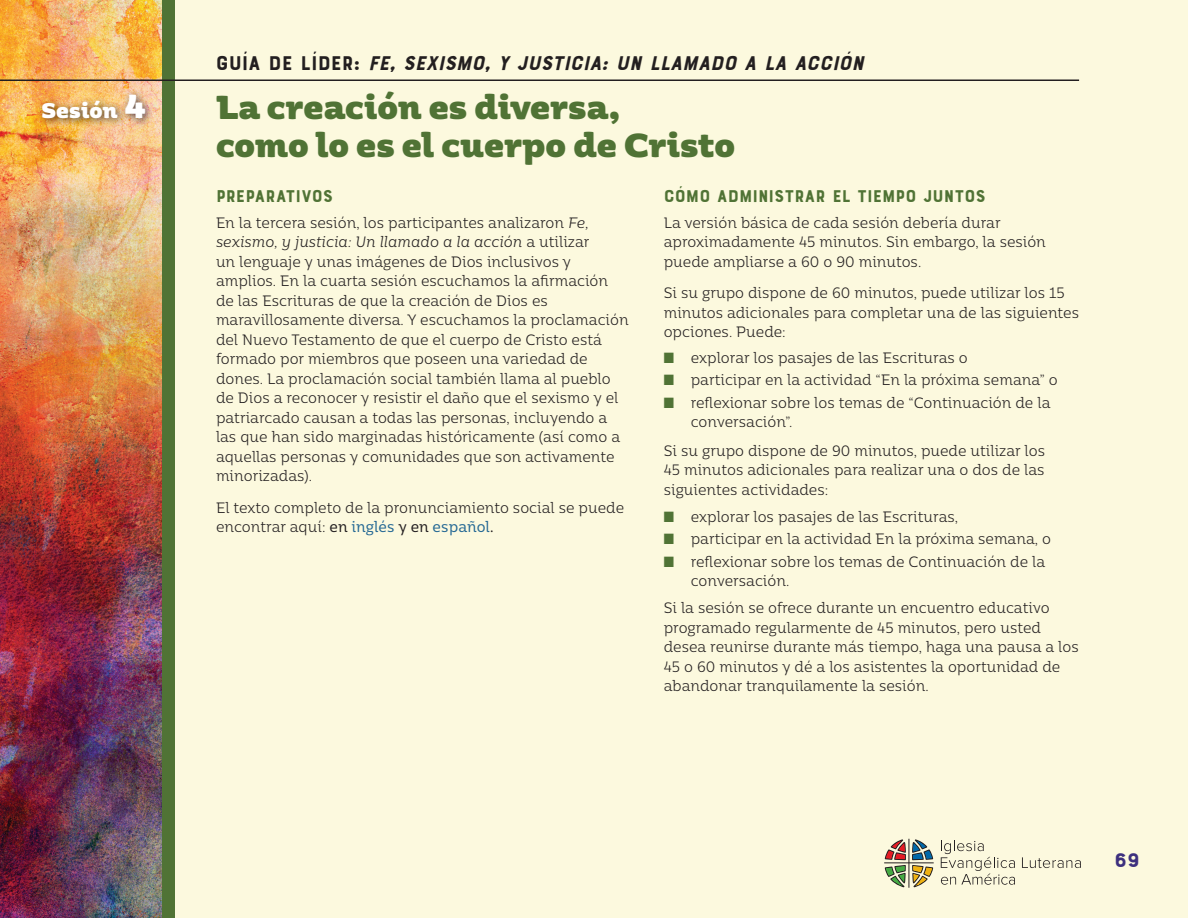
<style>
.page{position:relative;width:1188px;height:918px;background:#fff}
.page>*{position:absolute;margin:0;border:0;box-sizing:border-box;transform-origin:0 0}
.t1{font:900 33px/37.5px "Moreno";letter-spacing:-.005em;color:#507335}
.t2{font:italic 21px "Bourton Base";color:#231f20}
.t3{font:900 21px "Moreno";letter-spacing:-.005em;color:#fff}
.Subhead_Bourton_12{font:21px "Bourton Base";color:#3d307e}
.Subhead_Bourton_12-3{font:18px "Bourton Base";color:#507335}
.Subhead_Bourton_12-4{font:18px "Bourton Base";letter-spacing:.01em;color:#507335}
.body_text_LG_10pt{font:300 15px/19.5px "Moreno";color:#231f20;scale:.9 1}
.bullets{font:300 15px/19.5px "Moreno";color:#231f20;scale:.9 1}
.s1{font-style:normal}
.s2{font-size:33px}
.s3{font-style:italic}
.s4{font-weight:400}
.s5{font-weight:400;color:#246894}
.s6{color:#507335}
</style>
<div class="page">
<div style="left:160px;top:0;width:1028px;height:918px;background:#fcf9de"></div>
<div style="left:153px;top:0;width:22px;height:918px;background:#507335"></div>
<img style="left:0;top:0;width:162px;height:918px">
<div style="left:37px;top:88px;width:118px;height:41px;background:#231f20;opacity:.75"></div>
<hr style="left:0;top:80px;width:1079px;height:1px;background:#231f20">
<svg style="left:941px;top:840px;width:74px;height:45px"></svg>
<svg style="left:1022px;top:857px;width:59px;height:11px"></svg>
<svg style="left:884px;top:839px;width:50px;height:49px"></svg>
<h2 class="t2" style="left:216px;top:50px;width:656px"><span class="s1">G U Í A D E L Í D E R :</span> FE, SEXISMO, Y JUSTICIA: UN LLAMADO A LA ACCIÓN</h2>
<h2 class="t3" style="left:42px;top:91px;width:105px">Sesión <span class="s2">4</span></h2>
<h1 class="t1" style="left:216px;top:86px;width:521px">La creación es diversa,<br>como lo es el cuerpo de Cristo</h1>
<p class="Subhead_Bourton_12-4" style="left:216px;top:185px;width:119px">PREPARATIVOS</p>
<p class="body_text_LG_10pt" style="left:216px;top:212px;width:460px">En la tercera sesión, los participantes analizaron <span class="s3">Fe, sexismo, y justicia: Un llamado a la acción</span> a utilizar<br>un lenguaje y unas imágenes de Dios inclusivos y amplios. En la cuarta sesión escuchamos la afirmación de las Escrituras de que la creación de Dios es maravillosamente diversa. Y escuchamos la proclamación del Nuevo Testamento de que el cuerpo de Cristo está formado por miembros que poseen una variedad de dones. La proclamación social también llama al pueblo de Dios a reconocer y resistir el daño que el sexismo y el patriarcado causan a todas las personas, incluyendo a las que han sido marginadas históricamente (así como a aquellas personas y comunidades que son activamente minorizadas).</p>
<p class="body_text_LG_10pt" style="left:216px;top:497px;width:455px">El texto completo de la pronunciamiento social se puede encontrar aquí: <span class="s4">en</span> <span class="s5">inglés</span> <span class="s4">y en</span> <span class="s5">español</span><span class="s4">.</span></p>
<p class="Subhead_Bourton_12-3" style="left:664px;top:185px;width:324px">CÓMO ADMINISTRAR EL TIEMPO JUNTOS</p>
<p class="body_text_LG_10pt" style="left:664px;top:212px;width:426px">La versión básica de cada sesión debería durar aproximadamente 45 minutos. Sin embargo, la sesión puede ampliarse a 60 o 90 minutos.</p>
<p class="body_text_LG_10pt" style="left:664px;top:282px;width:463px">Si su grupo dispone de 60 minutos, puede utilizar los 15 minutos adicionales para completar una de las siguientes opciones. Puede:</p>
<p class="bullets" style="left:664px;top:347px;width:339px"><span class="s6">■</span> explorar los pasajes de las Escrituras o</p>
<p class="bullets" style="left:664px;top:369px;width:439px"><span class="s6">■</span> participar en la actividad “En la próxima semana” o</p>
<p class="bullets" style="left:691px;top:392px;width:401px;text-indent:-27px"><span class="s6">■</span> reflexionar sobre los temas de “Continuación de la conversación”.</p>
<p class="body_text_LG_10pt" style="left:664px;top:440px;width:425px;text-align:justify">Si su grupo dispone de 90 minutos, puede utilizar los 45 minutos adicionales para realizar una o dos de las siguientes actividades:</p>
<p class="bullets" style="left:664px;top:506px;width:329px"><span class="s6">■</span> explorar los pasajes de las Escrituras,</p>
<p class="bullets" style="left:664px;top:528px;width:432px"><span class="s6">■</span> participar en la actividad En la próxima semana, o</p>
<p class="bullets" style="left:691px;top:551px;width:395px;text-indent:-27px"><span class="s6">■</span> reflexionar sobre los temas de Continuación de la conversación.</p>
<p class="body_text_LG_10pt" style="left:664px;top:597px;width:463px">Si la sesión se ofrece durante un encuentro educativo programado regularmente de 45 minutos, pero usted desea reunirse durante más tiempo, haga una pausa a los 45 o 60 minutos y dé a los asistentes la oportunidad de abandonar tranquilamente la sesión.</p>
<p class="Subhead_Bourton_12" style="left:1114px;top:847px;width:27px">69</p>
</div>
